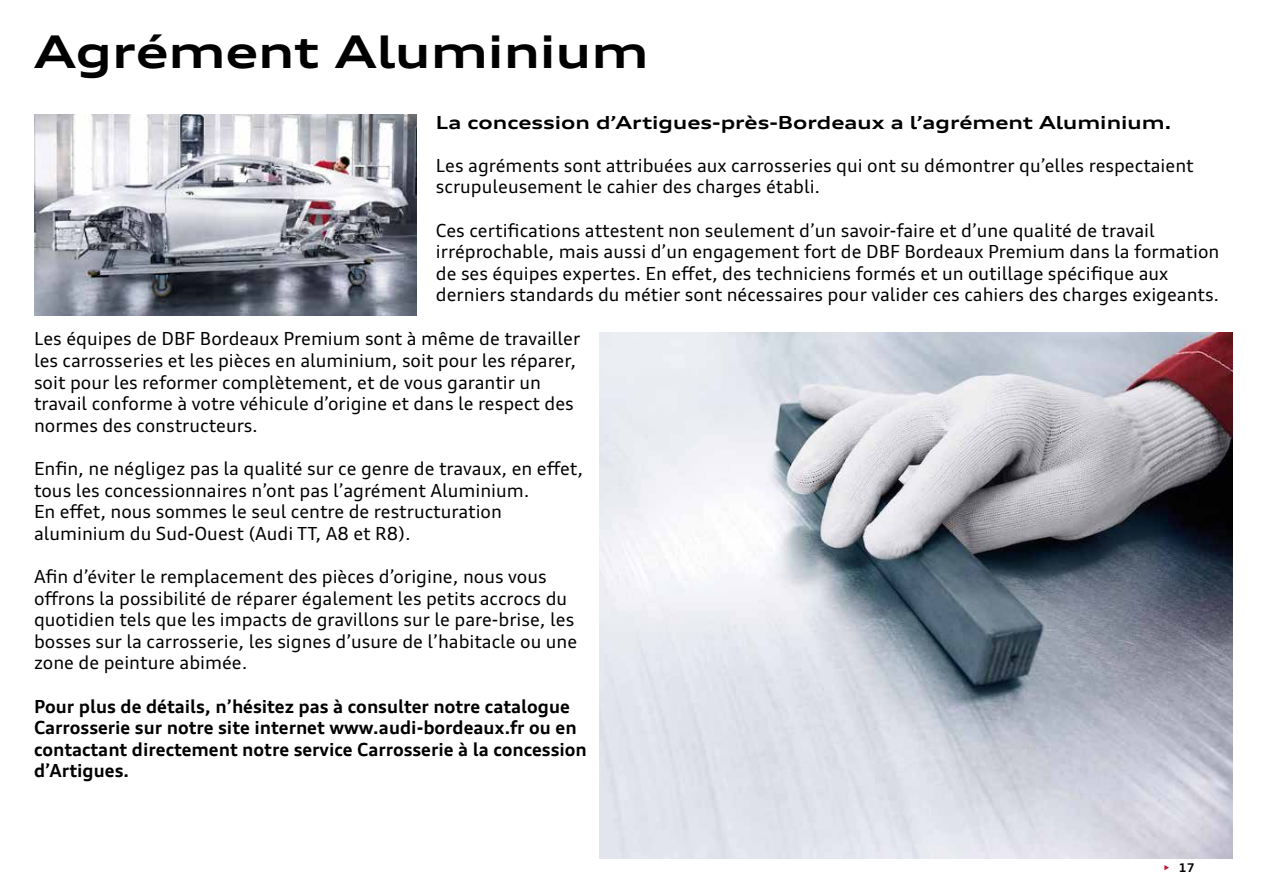
<style>
.page{position:relative;width:1263px;height:893px;background:#fff}
.page>*{position:absolute;margin:0;border:0;box-sizing:border-box;transform-origin:0 0}
.t1{font:700 expanded 45px "Audi Type";color:#000}
.t2{font:18px/21.6px "Audi Type";color:#000}
.t3{font:700 18px/21.6px "Audi Type";color:#000}
.t4{font:700 expanded 18px "Audi Type";color:#000}
.t5{font:700 12px "Audi Type";color:#000}
.s1{font-weight:400;color:#c4122f}
</style>
<div class="page">
<img style="left:600px;top:333px;width:633px;height:526px">
<img style="left:34px;top:115px;width:383px;height:201px">
<h1 class="t1" style="left:34px;top:24px;width:616px">Agrément Aluminium</h1>
<p class="t4" style="left:436px;top:111px;width:737px">La concession d’Artigues-près-Bordeaux a l’agrément Aluminium.</p>
<p class="t2" style="left:436px;top:154px;width:759px">Les agréments sont attribuées aux carrosseries qui ont su démontrer qu’elles respectaient scrupuleusement le cahier des charges établi.</p>
<p class="t2" style="left:436px;top:219px;width:785px">Ces certifications attestent non seulement d’un savoir-faire et d’une qualité de travail irréprochable, mais aussi d’un engagement fort de DBF Bordeaux Premium dans la formation de ses équipes expertes. En effet, des techniciens formés et un outillage spécifique aux derniers standards du métier sont nécessaires pour valider ces cahiers des charges exigeants.</p>
<p class="t2" style="left:34px;top:328px;width:548px">Les équipes de DBF Bordeaux Premium sont à même de travailler les carrosseries et les pièces en aluminium, soit pour les réparer, soit pour les reformer complètement, et de vous garantir un travail conforme à votre véhicule d’origine et dans le respect des normes des constructeurs.</p>
<p class="t2" style="left:34px;top:457px;width:551px">Enfin, ne négligez pas la qualité sur ce genre de travaux, en effet, tous les concessionnaires n’ont pas l’agrément Aluminium.<br>En effet, nous sommes le seul centre de restructuration aluminium du Sud-Ouest (Audi TT, A8 et R8).</p>
<p class="t2" style="left:34px;top:565px;width:545px">Afin d’éviter le remplacement des pièces d’origine, nous vous offrons la possibilité de réparer également les petits accrocs du quotidien tels que les impacts de gravillons sur le pare-brise, les bosses sur la carrosserie, les signes d’usure de l’habitacle ou une zone de peinture abimée.</p>
<p class="t3" style="left:34px;top:695px;width:554px">Pour plus de détails, n’hésitez pas à consulter notre catalogue Carrosserie sur notre site internet www.audi-bordeaux.fr ou en contactant directement notre service Carrosserie à la concession d’Artigues.</p>
<p class="t5" style="left:1163px;top:860px;width:33px"><span class="s1">•</span> 17</p>
</div>
